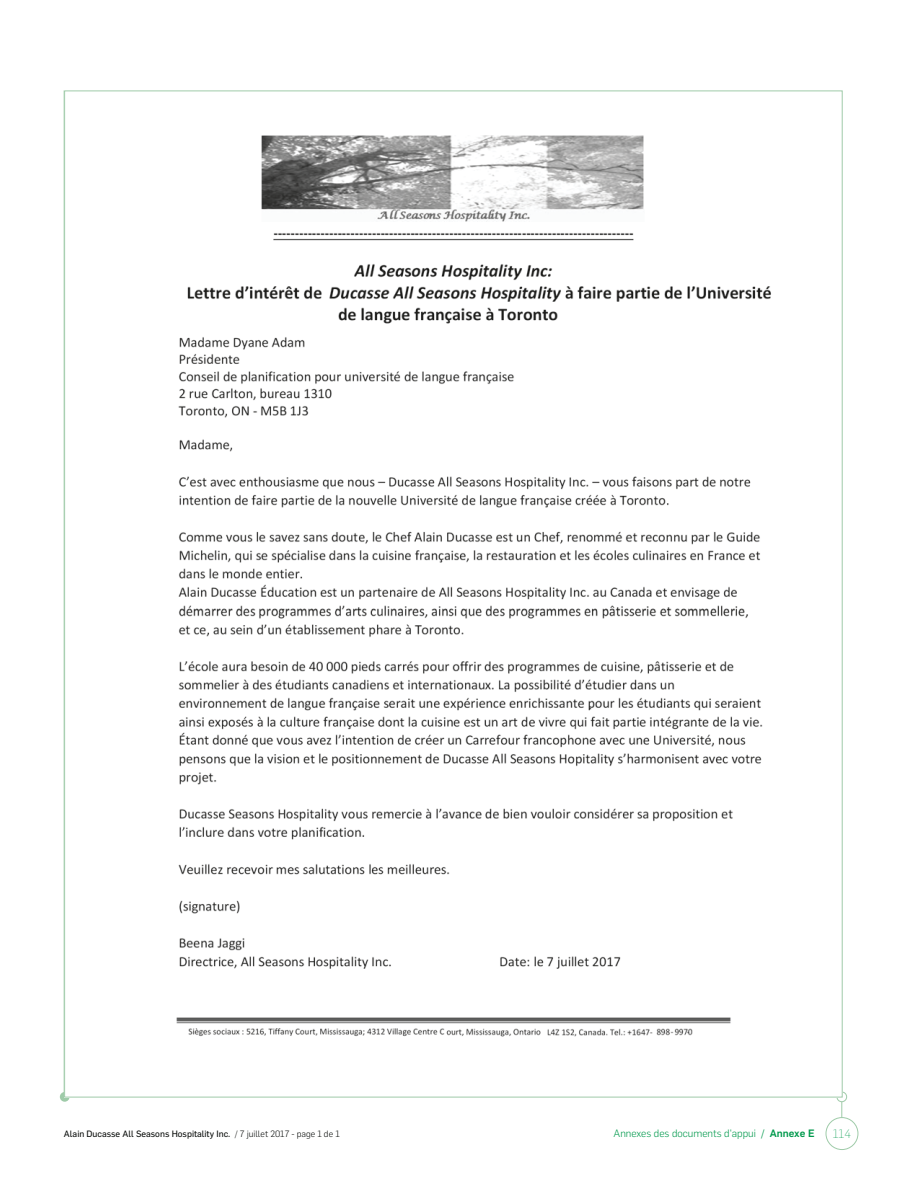
<style>
.page{position:relative;width:918px;height:1188px;background:#fff}
.page>*{position:absolute;margin:0;border:0;box-sizing:border-box;transform-origin:0 0}
.t1{font:200 12px "Flama";color:#00994c}
.t2{font:300 10.5px "Flama";color:#00994c}
.t3{font:9px "Flama Basic";color:#090c0a}
.s1{font-family:"Flama";font-weight:300}
.s2{font-weight:400}
.s3{font-weight:500}
</style>
<div class="page">
<div style="left:826px;top:1117px;width:32px;height:33px;border:1px solid #9fcba9;border-radius:50%"></div>
<div style="left:837px;top:1092px;width:10px;height:10px;border:1px solid #9fcba9;border-radius:50%"></div>
<svg style="left:60px;top:1092px;width:10px;height:10px"></svg>
<svg style="left:842px;top:1102px;width:1px;height:16px"></svg>
<img style="left:66px;top:135px;width:774px;height:960px">
<p class="t3" style="left:64px;top:1128px;width:277px">Alain Ducasse All Seasons Hospitality Inc. <span class="s1">/ 7 juillet 2017 - page 1 de 1</span></p>
<p class="t2" style="left:614px;top:1126px;width:203px">Annexes des documents d'appui <span class="s2">/</span> <span class="s3">Annexe E</span></p>
<h1 class="t1" style="left:833px;top:1126px;width:20px">114</h1>
</div>
